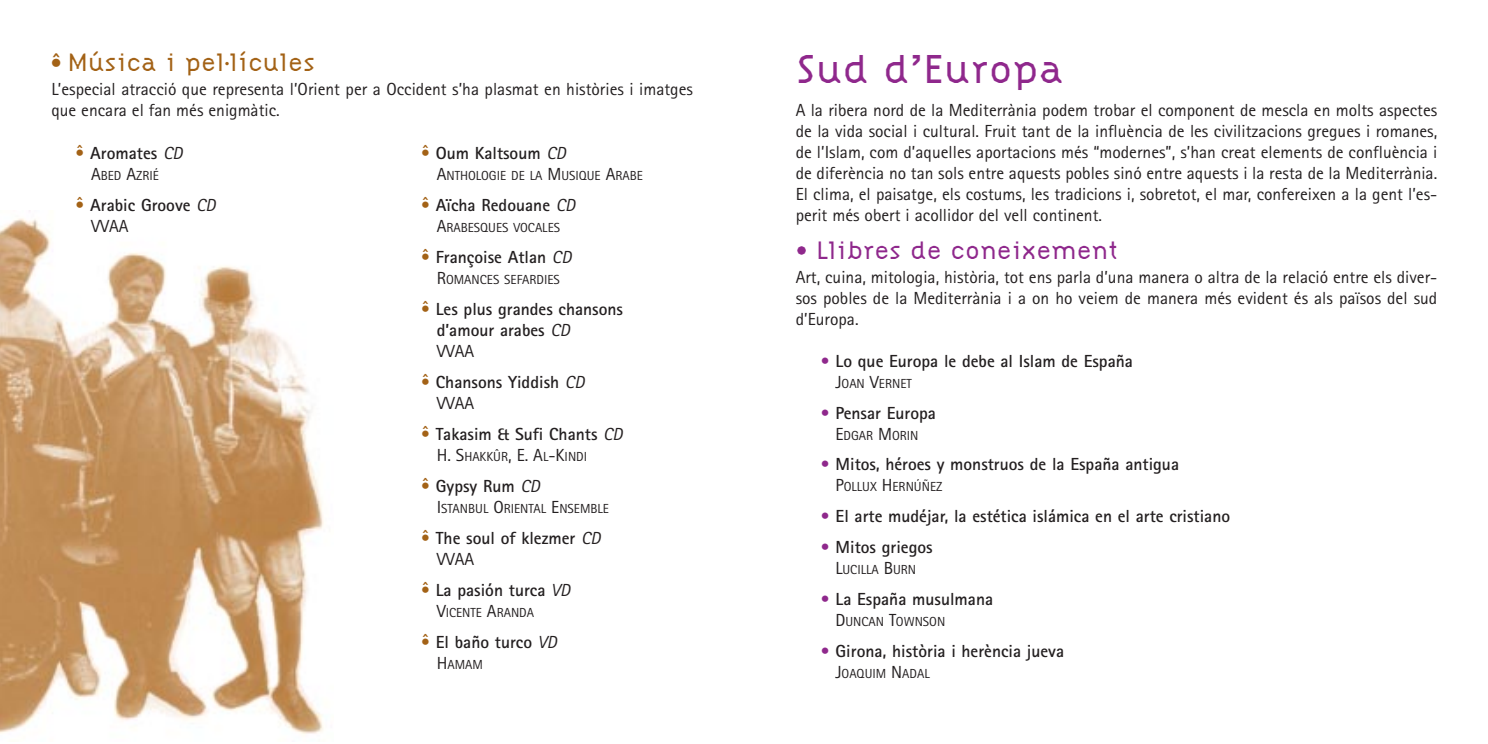
<style>
.page{position:relative;width:1488px;height:744px;background:#fff}
.page>*{position:absolute;margin:0;border:0;box-sizing:border-box;transform-origin:0 0}
.t1{font:300 42px "Citizen";color:#8f288c}
.t2{font:300 26.25px "Citizen";color:#8f288c}
.t3{font:300 26.25px "Citizen";color:#a36216}
.t4{font:17.5px/21px "Rotis Sans Serif";color:#231f20;text-align:justify}
.t5{font:700 17.5px/21px "Rotis Sans Serif";color:#231f20}
.t6{font:13.12px "Rotis Sans Serif";color:#231f20}
.s1{font-family:"Rotis Sans Serif";font-weight:700;font-size:22.75px}
.s2{font-size:10.5px}
.s3{color:#a36216}
.s4{font-weight:400;font-style:italic}
.s5{font-size:17.5px}
.s6{font-weight:400}
.s7{color:#8f288c}
</style>
<div class="page">
<img style="left:0;top:211px;width:324px;height:524px">
<h2 class="t3" style="left:50px;top:52px;width:267px"><span class="s1">•^</span> Música i pel<span class="s2">•</span>lícules</h2>
<p class="t4" style="left:51px;top:80px;width:643px">L’especial atracció que representa l’Orient per a Occident s’ha plasmat en històries i imatges que encara el fan més enigmàtic.</p>
<p class="t5" style="left:75px;top:145px;width:109px"><span class="s3">• ^</span> Aromates <span class="s4">CD</span></p>
<p class="t6" style="left:91px;top:171px;width:69px"><span class="s5">A</span>BED <span class="s5">A</span>ZRIÉ</p>
<p class="t5" style="left:91px;top:196px;width:126px;text-indent:-16px"><span class="s3">• ^</span> Arabic Groove <span class="s4">CD<br></span><span class="s6">VVAA</span></p>
<p class="t5" style="left:421px;top:145px;width:147px"><span class="s3">• ^</span> Oum Kaltsoum <span class="s4">CD</span></p>
<p class="t6" style="left:437px;top:171px;width:208px"><span class="s5">A</span>NTHOLOGIE DE LA <span class="s5">M</span>USIQUE <span class="s5">A</span>RABE</p>
<p class="t5" style="left:421px;top:196px;width:156px"><span class="s3">• ^</span> Aïcha Redouane <span class="s4">CD</span></p>
<p class="t6" style="left:437px;top:223px;width:125px"><span class="s5">A</span>RABESQUES VOCALES</p>
<p class="t5" style="left:421px;top:248px;width:152px"><span class="s3">• ^</span> Françoise Atlan <span class="s4">CD</span></p>
<p class="t6" style="left:437px;top:275px;width:125px"><span class="s5">R</span>OMANCES SEFARDIES</p>
<p class="t5" style="left:437px;top:300px;width:188px;text-indent:-16px"><span class="s3">• ^</span> Les plus grandes chansons d’amour arabes <span class="s4">CD<br></span><span class="s6">VVAA</span></p>
<p class="t5" style="left:437px;top:373px;width:149px;text-indent:-16px"><span class="s3">• ^</span> Chansons Yiddish <span class="s4">CD<br></span><span class="s6">VVAA</span></p>
<p class="t5" style="left:421px;top:425px;width:203px"><span class="s3">• ^</span> Takasim &amp; Sufi Chants <span class="s4">CD</span></p>
<p class="t6" style="left:437px;top:452px;width:152px"><span class="s5">H. S</span>HAKKÛR<span class="s5">, E. A</span>L<span class="s5">-K</span>INDI</p>
<p class="t5" style="left:421px;top:477px;width:121px"><span class="s3">• ^</span> Gypsy Rum <span class="s4">CD</span></p>
<p class="t6" style="left:437px;top:504px;width:174px"><span class="s5">I</span>STANBUL <span class="s5">O</span>RIENTAL <span class="s5">E</span>NSEMBLE</p>
<p class="t5" style="left:437px;top:529px;width:165px;text-indent:-16px"><span class="s3">• ^</span> The soul of klezmer <span class="s4">CD<br></span><span class="s6">VVAA</span></p>
<p class="t5" style="left:421px;top:581px;width:151px"><span class="s3">• ^</span> La pasión turca <span class="s4">VD</span></p>
<p class="t6" style="left:437px;top:608px;width:99px"><span class="s5">V</span>ICENTE <span class="s5">A</span>RANDA</p>
<p class="t5" style="left:421px;top:633px;width:138px"><span class="s3">• ^</span> El baño turco <span class="s4">VD</span></p>
<p class="t6" style="left:437px;top:659px;width:48px"><span class="s5">H</span>AMAM</p>
<h1 class="t1" style="left:795px;top:53px;width:270px">Sud d’Europa</h1>
<p class="t4" style="left:795px;top:102px;width:643px">A la ribera nord de la Mediterrània podem trobar el component de mescla en molts aspectes de la vida social i cultural. Fruit tant de la influència de les civilitzacions gregues i romanes, de l’Islam, com d’aquelles aportacions més “modernes”, s’han creat elements de confluència i de diferència no tan sols entre aquests pobles sinó entre aquests i la resta de la Mediterrània.<br>El clima, el paisatge, els costums, les tradicions i, sobretot, el mar, confereixen a la gent l’es&shy;perit més obert i acollidor del vell continent.</p>
<h2 class="t2" style="left:795px;top:240px;width:324px">• Llibres de coneixement</h2>
<p class="t4" style="left:795px;top:268px;width:643px">Art, cuina, mitologia, història, tot ens parla d’una manera o altra de la relació entre els diver&shy;sos pobles de la Mediterrània i a on ho veiem de manera més evident és als països del sud d’Europa.</p>
<p class="t5" style="left:820px;top:352px;width:314px"><span class="s7">•</span> Lo que Europa le debe al Islam de España</p>
<p class="t6" style="left:835px;top:378px;width:78px"><span class="s5">J</span>OAN <span class="s5">V</span>ERNET</p>
<p class="t5" style="left:820px;top:404px;width:117px"><span class="s7">•</span> Pensar Europa</p>
<p class="t6" style="left:835px;top:430px;width:85px"><span class="s5">E</span>DGAR <span class="s5">M</span>ORIN</p>
<p class="t5" style="left:820px;top:456px;width:360px"><span class="s7">•</span> Mitos, héroes y monstruos de la España antigua</p>
<p class="t6" style="left:835px;top:482px;width:108px"><span class="s5">P</span>OLLUX <span class="s5">H</span>ERNÚÑEZ</p>
<p class="t5" style="left:820px;top:508px;width:411px"><span class="s7">•</span> El arte mudéjar, la estética islámica en el arte cristiano</p>
<p class="t5" style="left:820px;top:539px;width:114px"><span class="s7">•</span> Mitos griegos</p>
<p class="t6" style="left:835px;top:565px;width:82px"><span class="s5">L</span>UCILLA <span class="s5">B</span>URN</p>
<p class="t5" style="left:820px;top:590px;width:174px"><span class="s7">•</span> La España musulmana</p>
<p class="t6" style="left:835px;top:617px;width:111px"><span class="s5">D</span>UNCAN <span class="s5">T</span>OWNSON</p>
<p class="t5" style="left:820px;top:642px;width:245px"><span class="s7">•</span> Girona, història i herència jueva</p>
<p class="t6" style="left:835px;top:669px;width:96px"><span class="s5">J</span>OAQUIM <span class="s5">N</span>ADAL</p>
</div>
